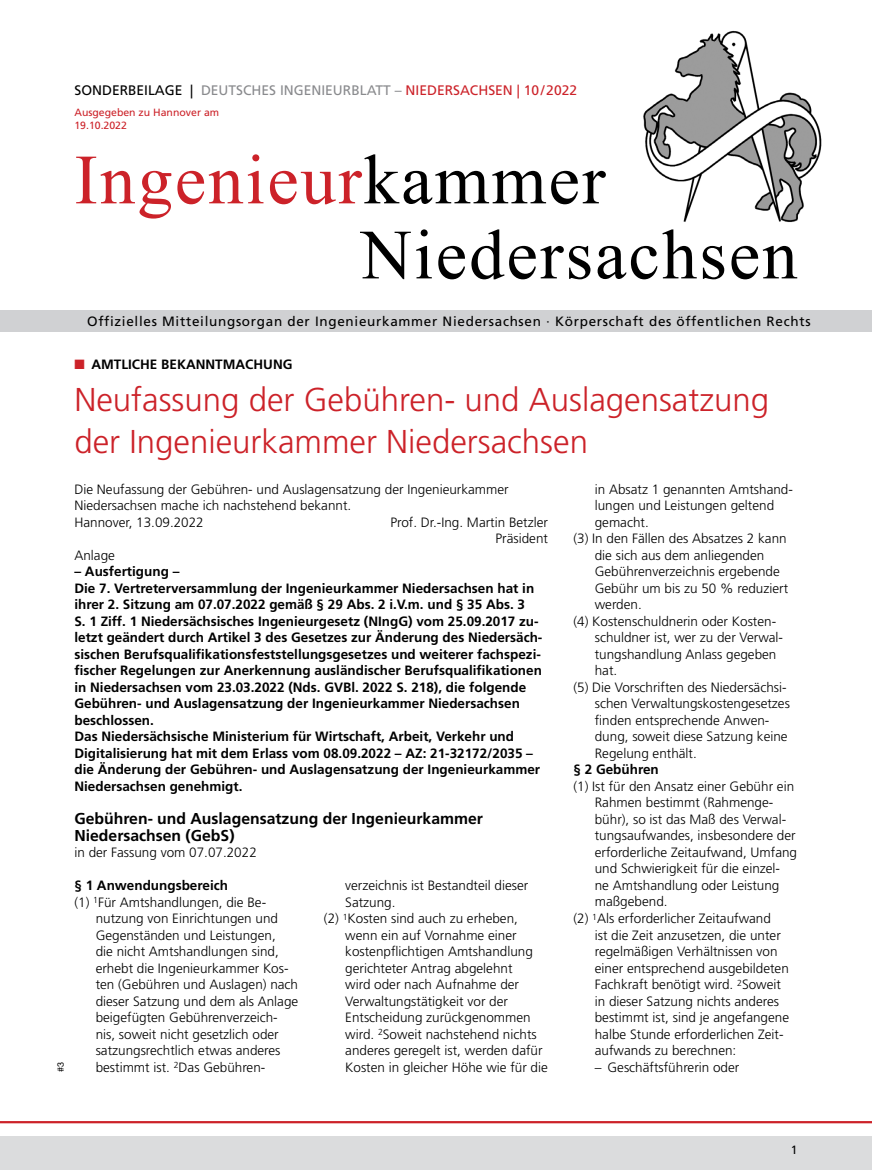
<style>
.page{position:relative;width:872px;height:1170px;background:#fff}
.page>*{position:absolute;margin:0;border:0;box-sizing:border-box;transform-origin:0 0}
.t1{font:70.5px/75px "Times New Roman";letter-spacing:.03em;color:#000}
.t2{font:300 33px/42px "Frutiger LT Std";color:#cc2229}
.t3{font:700 15.75px/16.5px "Frutiger LT Std";color:#000}
.t4{font:13.8px "Frutiger LT Std";color:#898a8d}
.t5{font:300 13.5px/16.5px "Frutiger LT Std";color:#000}
.t6{font:700 13.5px/16.5px "Frutiger LT Std";color:#000}
.t7{font:13.5px "Frutiger LT Std";letter-spacing:.05em;color:#000}
.t8{font:12px "Frutiger LT Std";color:#000}
.t9{font:10.5px/13.5px "Frutiger LT Std";color:#cc2229}
.t10{font:9px "Helvetica Neue LT Std";color:#000}
.s1{color:#000}
.s2{color:#cc2229}
</style>
<div class="page">
<div style="left:0;top:1135px;width:872px;height:34px;background:#dbdcdd"></div>
<hr style="left:0;top:1120px;width:872px;height:3px;background:#cc2229">
<img style="left:643px;top:30px;width:179px;height:193px">
<div style="left:0;top:310px;width:872px;height:22px;background:#d0d1d3"></div>
<p class="t4" style="left:74px;top:82px;width:504px"><span class="s1">SONDERBEILAGE |</span> DEUTSCHES INGENIEURBLATT – <span class="s2">NIEDERSACHSEN | 10/2022</span></p>
<p class="t9" style="left:74px;top:105px;width:146px">Ausgegeben zu Hannover am<br>19.10.2022</p>
<h1 class="t1" style="left:361px;top:140px;width:438px;text-indent:-286px"><span class="s2">Ingenieur</span>kammer<br>Niedersachsen</h1>
<p class="t7" style="left:87px;top:313px;width:725px">Offizielles Mitteilungsorgan der Ingenieurkammer Niedersachsen · Körperschaft des öffentlichen Rechts</p>
<p class="t10" style="left:55px;top:1071px;width:12px;rotate:-90deg">#3</p>
<p class="t6" style="left:74px;top:356px;width:220px"><span class="s2">■</span> AMTLICHE BEKANNTMACHUNG</p>
<h2 class="t2" style="left:74px;top:379px;width:696px">Neufassung der Gebühren- und Auslagensatzung der Ingenieurkammer Niedersachsen</h2>
<p class="t5" style="left:74px;top:481px;width:436px">Die Neufassung der Gebühren- und Auslagensatzung der Ingenieurkammer<br>Niedersachsen mache ich nachstehend bekannt.<br>Hannover, 13.09.2022</p>
<p class="t5" style="left:595px;top:481px;width:200px">in Absatz 1 genannten Amtshand-</p>
<p class="t5" style="left:595px;top:497px;width:181px">lungen und Leistungen geltend</p>
<p class="t5" style="left:595px;top:514px;width:55px">gemacht.</p>
<p class="t5" style="left:573px;top:530px;width:215px">(3) In den Fällen des Absatzes 2 kann</p>
<p class="t5" style="left:595px;top:547px;width:171px">die sich aus dem anliegenden</p>
<p class="t5" style="left:595px;top:563px;width:187px">Gebührenverzeichnis ergebende</p>
<p class="t5" style="left:595px;top:580px;width:195px">Gebühr um bis zu 50 % reduziert</p>
<p class="t5" style="left:595px;top:596px;width:49px">werden.</p>
<p class="t5" style="left:573px;top:613px;width:204px">(4) Kostenschuldnerin oder Kosten-</p>
<p class="t5" style="left:595px;top:629px;width:190px">schuldner ist, wer zu der Verwal-</p>
<p class="t5" style="left:595px;top:646px;width:183px">tungshandlung Anlass gegeben</p>
<p class="t5" style="left:595px;top:662px;width:24px">hat.</p>
<p class="t5" style="left:573px;top:679px;width:215px">(5) Die Vorschriften des Niedersächsi-</p>
<p class="t5" style="left:595px;top:695px;width:197px">schen Verwaltungskostengesetzes</p>
<p class="t5" style="left:595px;top:712px;width:176px">finden entsprechende Anwen-</p>
<p class="t5" style="left:595px;top:728px;width:194px">dung, soweit diese Satzung keine</p>
<p class="t5" style="left:595px;top:745px;width:104px">Regelung enthält.</p>
<p class="t6" style="left:573px;top:761px;width:87px">§ 2 Gebühren</p>
<p class="t5" style="left:573px;top:778px;width:222px">(1) Ist für den Ansatz einer Gebühr ein</p>
<p class="t5" style="left:595px;top:794px;width:180px">Rahmen bestimmt (Rahmenge-</p>
<p class="t5" style="left:595px;top:811px;width:193px">bühr), so ist das Maß des Verwal-</p>
<p class="t5" style="left:595px;top:827px;width:202px">tungsaufwandes, insbesondere der</p>
<p class="t5" style="left:595px;top:844px;width:204px">erforderliche Zeitaufwand, Umfang</p>
<p class="t5" style="left:595px;top:860px;width:187px">und Schwierigkeit für die einzel-</p>
<p class="t5" style="left:595px;top:877px;width:186px">ne Amtshandlung oder Leistung</p>
<p class="t5" style="left:595px;top:893px;width:74px">maßgebend.</p>
<p class="t5" style="left:573px;top:910px;width:199px">(2) <sup>1</sup>Als erforderlicher Zeitaufwand</p>
<p class="t5" style="left:595px;top:926px;width:188px">ist die Zeit anzusetzen, die unter</p>
<p class="t5" style="left:595px;top:943px;width:184px">regelmäßigen Verhältnissen von</p>
<p class="t5" style="left:595px;top:959px;width:196px">einer entsprechend ausgebildeten</p>
<p class="t5" style="left:595px;top:976px;width:188px">Fachkraft benötigt wird. <sup>2</sup>Soweit</p>
<p class="t5" style="left:595px;top:992px;width:186px">in dieser Satzung nichts anderes</p>
<p class="t5" style="left:595px;top:1009px;width:196px">bestimmt ist, sind je angefangene</p>
<p class="t5" style="left:595px;top:1025px;width:190px">halbe Stunde erforderlichen Zeit-</p>
<p class="t5" style="left:595px;top:1042px;width:143px">aufwands zu berechnen:</p>
<p class="t5" style="left:595px;top:1058px;width:146px">– Geschäftsführerin oder</p>
<p class="t5" style="left:390px;top:514px;width:159px;text-align:right">Prof. Dr.-Ing. Martin Betzler<br>Präsident</p>
<p class="t5" style="left:74px;top:547px;width:42px">Anlage</p>
<p class="t6" style="left:74px;top:563px;width:469px">– Ausfertigung –<br>Die 7. Vertreterversammlung der Ingenieurkammer Niedersachsen hat in ihrer 2. Sitzung am 07.07.2022 gemäß § 29 Abs. 2 i.V.m. und § 35 Abs. 3<br>S. 1 Ziff. 1 Niedersächsisches Ingenieurgesetz (NIngG) vom 25.09.2017 zu&shy;letzt geändert durch Artikel 3 des Gesetzes zur Änderung des Niedersäch&shy;sischen Berufsqualifikationsfeststellungsgesetzes und weiterer fachspezi&shy;fischer Regelungen zur Anerkennung ausländischer Berufsqualifikationen in Niedersachsen vom 23.03.2022 (Nds. GVBl. 2022 S. 218), die folgende Gebühren- und Auslagensatzung der Ingenieurkammer Niedersachsen beschlossen.<br>Das Niedersächsische Ministerium für Wirtschaft, Arbeit, Verkehr und Digitalisierung hat mit dem Erlass vom 08.09.2022 – AZ: 21-32172/2035 – die Änderung der Gebühren- und Auslagensatzung der Ingenieurkammer Niedersachsen genehmigt.</p>
<p class="t3" style="left:74px;top:810px;width:410px">Gebühren- und Auslagensatzung der Ingenieurkammer<br>Niedersachsen (GebS)</p>
<p class="t5" style="left:74px;top:844px;width:184px">in der Fassung vom 07.07.2022</p>
<p class="t6" style="left:74px;top:877px;width:155px">§ 1 Anwendungsbereich</p>
<p class="t5" style="left:74px;top:893px;width:193px">(1) <sup>1</sup>Für Amtshandlungen, die Be-</p>
<p class="t5" style="left:96px;top:910px;width:184px">nutzung von Einrichtungen und</p>
<p class="t5" style="left:96px;top:926px;width:182px">Gegenständen und Leistungen,</p>
<p class="t5" style="left:96px;top:943px;width:185px">die nicht Amtshandlungen sind,</p>
<p class="t5" style="left:96px;top:959px;width:194px">erhebt die Ingenieurkammer Kos-</p>
<p class="t5" style="left:96px;top:976px;width:204px">ten (Gebühren und Auslagen) nach</p>
<p class="t5" style="left:96px;top:992px;width:204px">dieser Satzung und dem als Anlage</p>
<p class="t5" style="left:96px;top:1009px;width:184px">beigefügten Gebührenverzeich-</p>
<p class="t5" style="left:96px;top:1025px;width:185px">nis, soweit nicht gesetzlich oder</p>
<p class="t5" style="left:96px;top:1042px;width:186px">satzungsrechtlich etwas anderes</p>
<p class="t5" style="left:96px;top:1058px;width:171px">bestimmt ist. <sup>2</sup>Das Gebühren-</p>
<p class="t5" style="left:345px;top:877px;width:184px">verzeichnis ist Bestandteil dieser</p>
<p class="t5" style="left:345px;top:893px;width:52px">Satzung.</p>
<p class="t5" style="left:324px;top:910px;width:195px">(2) <sup>1</sup>Kosten sind auch zu erheben,</p>
<p class="t5" style="left:345px;top:926px;width:173px">wenn ein auf Vornahme einer</p>
<p class="t5" style="left:345px;top:943px;width:189px">kostenpflichtigen Amtshandlung</p>
<p class="t5" style="left:345px;top:959px;width:169px">gerichteter Antrag abgelehnt</p>
<p class="t5" style="left:345px;top:976px;width:175px">wird oder nach Aufnahme der</p>
<p class="t5" style="left:345px;top:992px;width:164px">Verwaltungstätigkeit vor der</p>
<p class="t5" style="left:345px;top:1009px;width:187px">Entscheidung zurückgenommen</p>
<p class="t5" style="left:345px;top:1025px;width:193px">wird. <sup>2</sup>Soweit nachstehend nichts</p>
<p class="t5" style="left:345px;top:1042px;width:199px">anderes geregelt ist, werden dafür</p>
<p class="t5" style="left:345px;top:1058px;width:204px">Kosten in gleicher Höhe wie für die</p>
<p class="t8" style="left:791px;top:1142px;width:8px">1</p>
</div>
